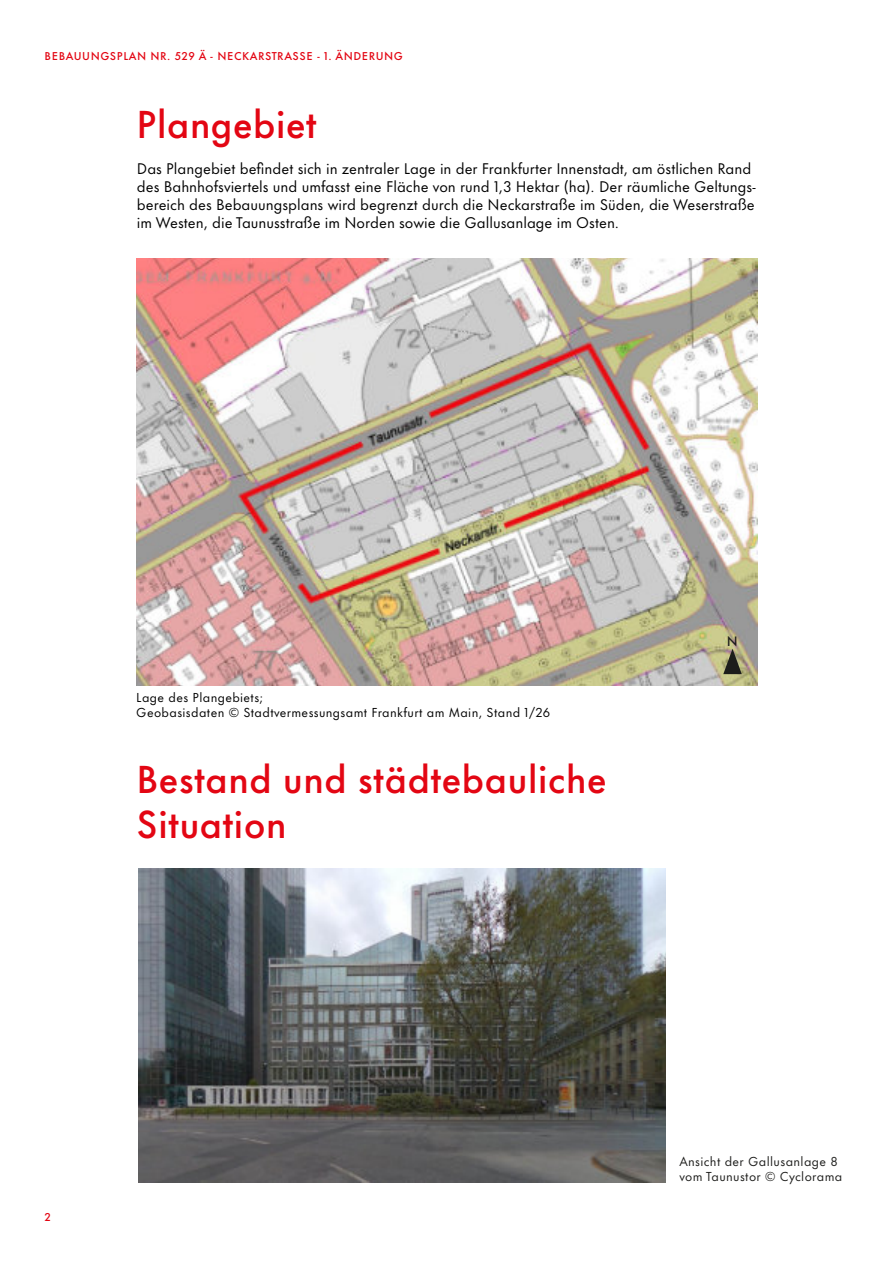
<style>
.page{position:relative;width:893px;height:1263px;background:#fff}
.page>*{position:absolute;margin:0;border:0;box-sizing:border-box;transform-origin:0 0}
.t1{font:500 36px "Futura Now Text";color:#e30613}
.t2{font:14.25px "Futura Now Text";color:#000}
.t3{font:500 12.6px "Futura Now Text";color:#1d1d1b}
.t4{font:12px "Futura Now Text";letter-spacing:.03em;color:#000}
.t5{font:12px "Futura Now Text";letter-spacing:.03em;color:#1d1d1b}
.t6{font:500 10.5px "Futura Now Text";letter-spacing:.05em;color:#e30613}
</style>
<div class="page">
<img style="left:136px;top:258px;width:621px;height:428px">
<svg style="left:723px;top:649px;width:19px;height:25px"></svg>
<img style="left:139px;top:869px;width:527px;height:313px">
<p class="t6" style="left:45px;top:51px;width:360px">BEBAUUNGSPLAN NR. 529 Ä - NECKARSTRASSE - 1. ÄNDERUNG</p>
<p class="t1" style="left:136px;top:109px;width:182px">Plangebiet</p>
<p class="t2" style="left:137px;top:162px;width:616px">Das Plangebiet befindet sich in zentraler Lage in der Frankfurter Innenstadt, am östlichen Rand</p>
<p class="t2" style="left:137px;top:180px;width:621px">des Bahnhofsviertels und umfasst eine Fläche von rund 1,3 Hektar (ha). Der räumliche Geltungs-</p>
<p class="t2" style="left:137px;top:198px;width:619px">bereich des Bebauungsplans wird begrenzt durch die Neckarstraße im Süden, die Weserstraße</p>
<p class="t2" style="left:137px;top:216px;width:484px">im Westen, die Taunusstraße im Norden sowie die Gallusanlage im Osten.</p>
<p class="t4" style="left:136px;top:692px;width:128px">Lage des Plangebiets;</p>
<p class="t4" style="left:136px;top:707px;width:416px">Geobasisdaten © Stadtvermessungsamt Frankfurt am Main, Stand 1/26</p>
<p class="t1" style="left:136px;top:764px;width:472px">Bestand und städtebauliche</p>
<p class="t1" style="left:136px;top:809px;width:152px">Situation</p>
<p class="t3" style="left:727px;top:635px;width:12px">N</p>
<p class="t6" style="left:45px;top:1212px;width:8px">2</p>
<p class="t5" style="left:679px;top:1156px;width:160px">Ansicht der Gallusanlage 8</p>
<p class="t5" style="left:679px;top:1171px;width:164px">vom Taunustor © Cyclorama</p>
</div>
